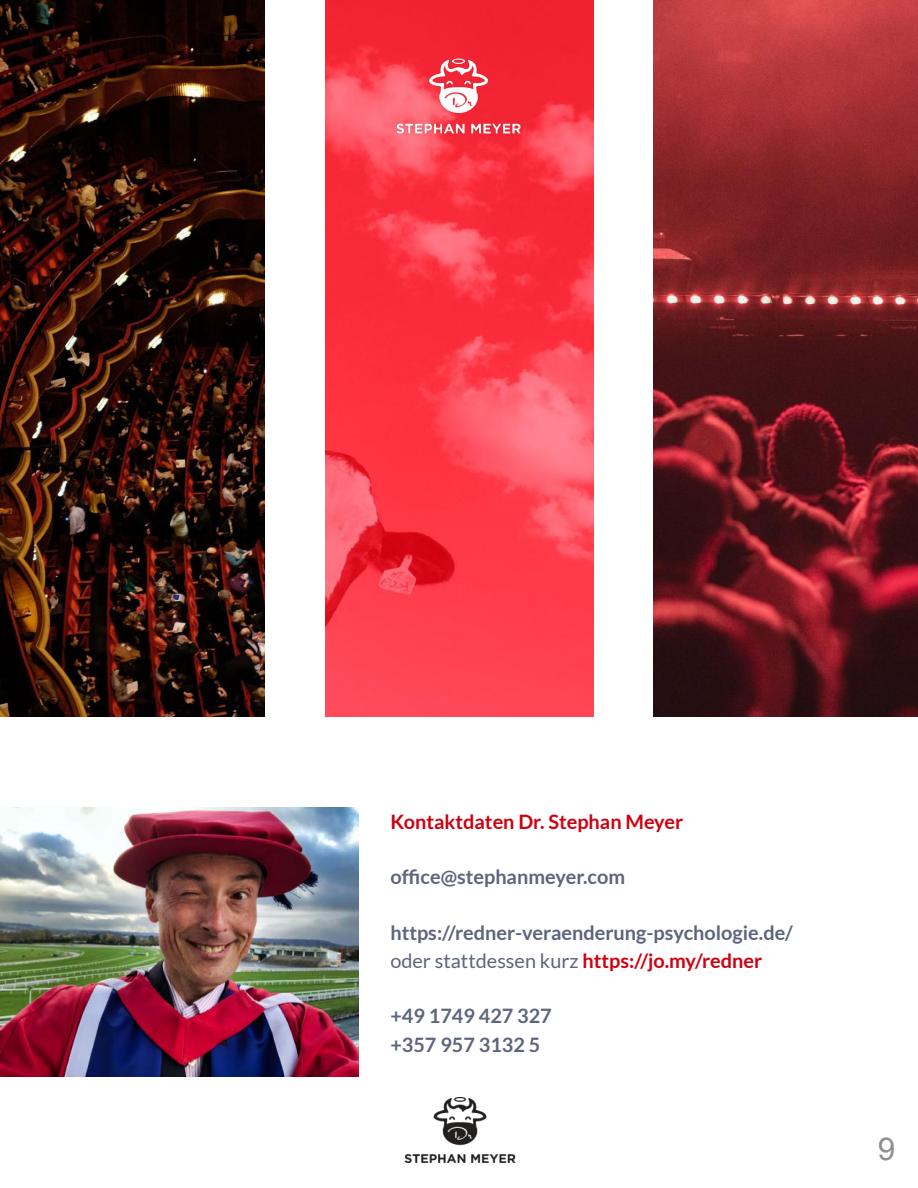
<style>
.page{position:relative;width:918px;height:1188px;background:#fff}
.page>*{position:absolute;margin:0;border:0;box-sizing:border-box;transform-origin:0 0}
.t1{font:31.5px "Arial";color:#8f8f8f}
.t2{font:700 19.95px/27.6px "Lato";color:#5d647b}
.t3{font:700 19.95px "Lato";color:#cf000f}
.s1{font-weight:400}
.s2{color:#cf000f}
</style>
<div class="page">
<img style="left:0;top:0;width:265px;height:717px">
<img style="left:325px;top:0;width:268px;height:717px">
<img style="left:654px;top:0;width:264px;height:717px">
<img style="left:0;top:808px;width:359px;height:269px">
<img style="left:404px;top:1096px;width:112px;height:67px">
<img style="left:374px;top:30px;width:170px;height:132px">
<p class="t3" style="left:390px;top:809px;width:294px">Kontaktdaten Dr. Stephan Meyer</p>
<p class="t2" style="left:390px;top:862px;width:236px">offi ce@stephanmeyer.com</p>
<p class="t2" style="left:390px;top:919px;width:404px">https://redner-veraenderung-psychologie.de/ <span class="s1">oder stattdessen kurz</span> <span class="s2">https://jo.my/redner</span></p>
<p class="t2" style="left:390px;top:1001px;width:163px;line-height:28.8px">+49 1749 427 327 +357 957 3132 5</p>
<h1 class="t1" style="left:878px;top:1131px;width:19px">9</h1>
</div>
